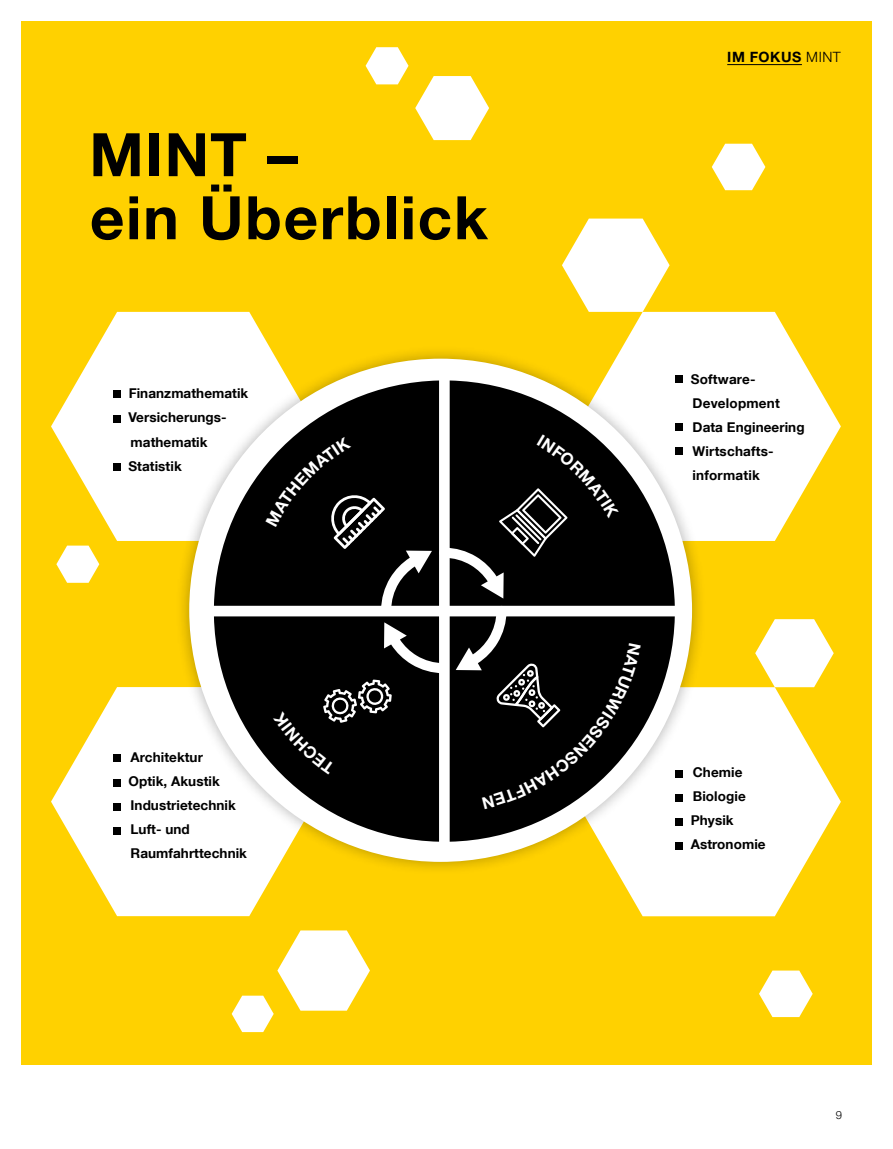
<style>
.page{position:relative;width:893px;height:1149px;background:#fff}
.page>*{position:absolute;margin:0;border:0;box-sizing:border-box;transform-origin:0 0}
.t1{font:700 60px/63px "Helvetica Neue LT Std";letter-spacing:.025em;color:#000}
.t2{font:700 14.25px "Helvetica Neue LT Std";letter-spacing:.045em;color:#000}
.t3{font:700 13.5px/24px "Helvetica Neue LT Com";letter-spacing:.005em;color:#000}
.t4{font:300 11.25px "Helvetica Neue LT Std";color:#000}
.s1{font-weight:300}
</style>
<div class="page">
<div style="left:21px;top:21px;width:851px;height:1043px;background:#ffd100"></div>
<svg style="left:619px;top:687px;width:222px;height:229px;fill:#fff"></svg>
<svg style="left:51px;top:312px;width:217px;height:229px;fill:#fff"></svg>
<svg style="left:51px;top:687px;width:222px;height:228px;fill:#fff"></svg>
<svg style="left:624px;top:312px;width:217px;height:229px;fill:#fff"></svg>
<div style="left:175px;top:344px;width:531px;height:531px;background:#000;opacity:.3"></div>
<div style="left:189px;top:358px;width:503px;height:503px;background:#fff;border-radius:50%"></div>
<svg style="left:214px;top:380px;width:461px;height:461px;fill:#000"></svg>
<hr style="left:727px;top:64px;width:75px;height:1px;background:#000">
<div style="left:114px;top:390px;width:7px;height:7px;background:#000"></div>
<div style="left:114px;top:415px;width:7px;height:7px;background:#000"></div>
<div style="left:114px;top:463px;width:7px;height:7px;background:#000"></div>
<div style="left:676px;top:375px;width:7px;height:8px;background:#000"></div>
<div style="left:676px;top:423px;width:7px;height:8px;background:#000"></div>
<div style="left:676px;top:447px;width:7px;height:8px;background:#000"></div>
<div style="left:676px;top:769px;width:7px;height:7px;background:#000"></div>
<div style="left:676px;top:793px;width:7px;height:7px;background:#000"></div>
<div style="left:676px;top:817px;width:7px;height:7px;background:#000"></div>
<div style="left:676px;top:841px;width:7px;height:7px;background:#000"></div>
<div style="left:114px;top:754px;width:7px;height:7px;background:#000"></div>
<div style="left:114px;top:778px;width:7px;height:8px;background:#000"></div>
<div style="left:114px;top:802px;width:7px;height:8px;background:#000"></div>
<div style="left:114px;top:826px;width:7px;height:8px;background:#000"></div>
<svg style="left:562px;top:218px;width:108px;height:94px"></svg>
<svg style="left:712px;top:144px;width:53px;height:46px"></svg>
<svg style="left:755px;top:619px;width:79px;height:68px"></svg>
<svg style="left:759px;top:970px;width:54px;height:46px"></svg>
<svg style="left:232px;top:930px;width:138px;height:101px"></svg>
<svg style="left:56px;top:545px;width:43px;height:37px"></svg>
<svg style="left:366px;top:47px;width:42px;height:37px"></svg>
<svg style="left:415px;top:76px;width:74px;height:64px"></svg>
<svg style="left:384px;top:622px;width:64px;height:51px"></svg>
<svg style="left:266px;top:436px;width:166px;height:178px"></svg>
<svg style="left:439px;top:434px;width:180px;height:164px"></svg>
<svg style="left:273px;top:679px;width:119px;height:95px"></svg>
<svg style="left:456px;top:605px;width:185px;height:203px"></svg>
<h1 class="t1" style="left:89px;top:122px;width:400px">MINT –<br>ein Überblick</h1>
<p class="t3" style="left:128px;top:381px;width:121px">Finanzmathematik<br>Versicherungs&shy;mathematik<br>Statistik</p>
<p class="t3" style="left:128px;top:745px;width:120px">Architektur<br>Optik, Akustik<br>Industrietechnik<br>Luft- und<br>Raumfahrttechnik</p>
<p class="t2" style="left:727px;top:48px;width:115px">IM FOKUS <span class="s1">MINT</span></p>
<p class="t3" style="left:691px;top:366px;width:115px">Software-<br>Development<br>Data Engineering<br>Wirtschafts&shy;informatik</p>
<p class="t3" style="left:691px;top:759px;width:76px">Chemie<br>Biologie<br>Physik<br>Astronomie</p>
<p class="t4" style="left:836px;top:1107px;width:8px">9</p>
</div>
